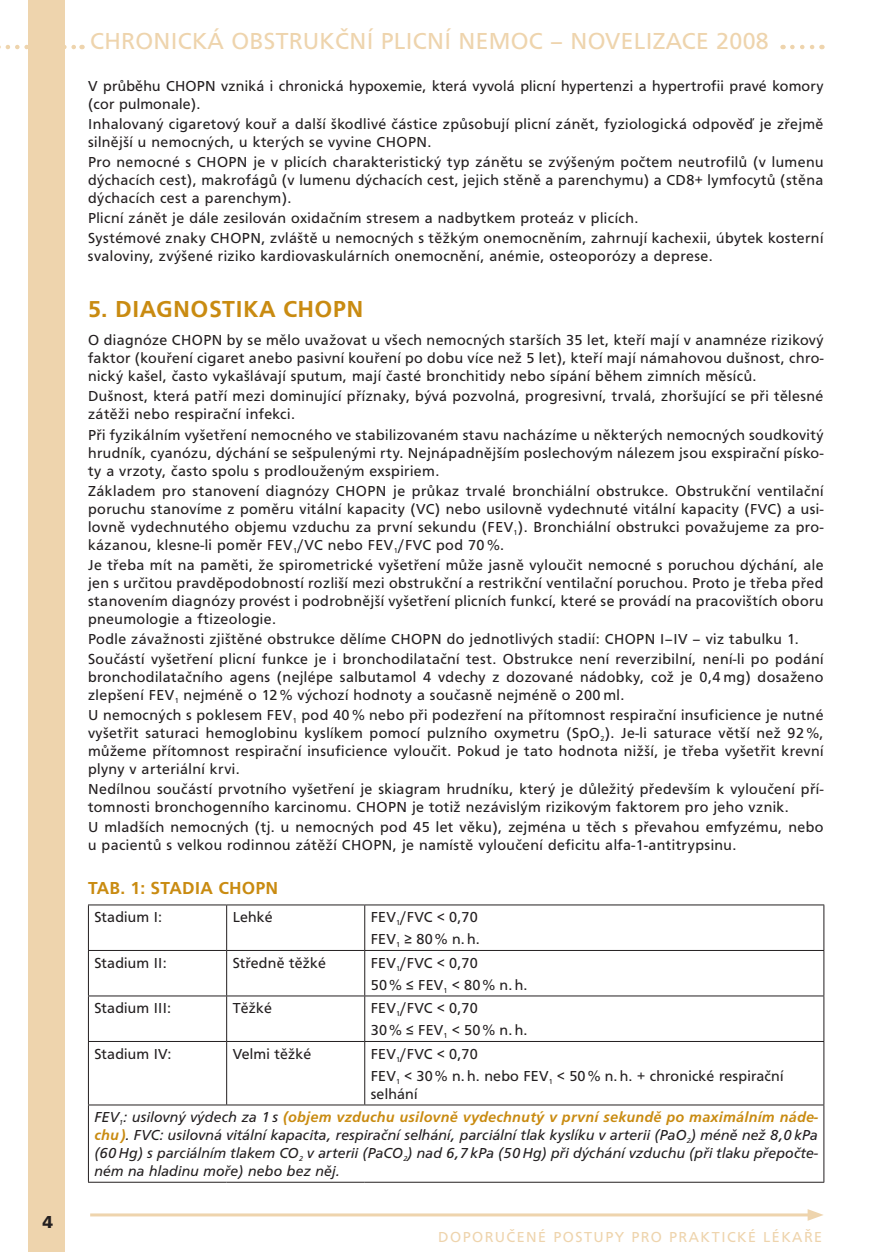
<style>
.page{position:relative;width:882px;height:1252px;background:#fff}
.page>*{position:absolute;margin:0;border:0;box-sizing:border-box;transform-origin:0 0}
.t1{font:24px "Frutus TEE";letter-spacing:.015em;color:#eed4ad}
.t2{font:500 24px "Frutus TEE";letter-spacing:.015em;color:#c98b11}
.t3{font:500 18px "Frutus TEE";letter-spacing:.01em;color:#c98b11}
.t4{font:15px/18px "Frutus TEE";letter-spacing:.03em;color:#231f20}
.t5{font:italic 15px/18px "Frutus TEE";letter-spacing:.015em;color:#231f20;text-align:justify}
.t6{font:italic 500 15px/23.2px "Frutus TEE";letter-spacing:.015em;color:#c98b11}
.t7{font:15px "Frutus TEE";letter-spacing:.1em;color:#eed4ad}
.s1{font-weight:400;font-style:normal;color:#231f20}
.s2{font-weight:400;color:#231f20}
.s3{font-weight:500;color:#c98b11}
</style>
<div class="page">
<hr style="left:90px;top:1213px;width:723px;height:3px;background:#eed4ad">
<svg style="left:808px;top:1209px;width:15px;height:12px"></svg>
<svg style="left:0;top:45px;width:83px;height:4px"></svg>
<div style="left:29px;top:0;width:36px;height:1252px;background:#eed4ad"></div>
<svg style="left:792px;top:45px;width:30px;height:4px"></svg>
<hr style="left:88px;top:904px;width:139px;height:1px;background:#231f20">
<hr style="left:88px;top:905px;width:1px;height:45px;background:#231f20">
<hr style="left:227px;top:904px;width:138px;height:1px;background:#231f20">
<hr style="left:226px;top:905px;width:1px;height:45px;background:#231f20">
<hr style="left:365px;top:904px;width:459px;height:1px;background:#231f20">
<hr style="left:364px;top:905px;width:1px;height:45px;background:#231f20">
<hr style="left:823px;top:905px;width:1px;height:45px;background:#231f20">
<hr style="left:88px;top:950px;width:139px;height:1px;background:#231f20">
<hr style="left:88px;top:951px;width:1px;height:44px;background:#231f20">
<hr style="left:227px;top:950px;width:138px;height:1px;background:#231f20">
<hr style="left:226px;top:951px;width:1px;height:44px;background:#231f20">
<hr style="left:365px;top:950px;width:459px;height:1px;background:#231f20">
<hr style="left:364px;top:951px;width:1px;height:44px;background:#231f20">
<hr style="left:823px;top:951px;width:1px;height:44px;background:#231f20">
<hr style="left:88px;top:995px;width:139px;height:1px;background:#231f20">
<hr style="left:88px;top:996px;width:1px;height:45px;background:#231f20">
<hr style="left:227px;top:995px;width:138px;height:1px;background:#231f20">
<hr style="left:226px;top:996px;width:1px;height:45px;background:#231f20">
<hr style="left:365px;top:995px;width:459px;height:1px;background:#231f20">
<hr style="left:364px;top:996px;width:1px;height:45px;background:#231f20">
<hr style="left:823px;top:996px;width:1px;height:45px;background:#231f20">
<hr style="left:88px;top:1041px;width:139px;height:1px;background:#231f20">
<hr style="left:88px;top:1042px;width:1px;height:62px;background:#231f20">
<hr style="left:227px;top:1041px;width:138px;height:1px;background:#231f20">
<hr style="left:226px;top:1042px;width:1px;height:62px;background:#231f20">
<hr style="left:365px;top:1041px;width:459px;height:1px;background:#231f20">
<hr style="left:364px;top:1042px;width:1px;height:62px;background:#231f20">
<hr style="left:823px;top:1042px;width:1px;height:62px;background:#231f20">
<hr style="left:88px;top:1104px;width:139px;height:1px;background:#231f20">
<hr style="left:88px;top:1105px;width:1px;height:77px;background:#231f20">
<hr style="left:227px;top:1104px;width:138px;height:1px;background:#231f20">
<hr style="left:365px;top:1104px;width:459px;height:1px;background:#231f20">
<hr style="left:823px;top:1105px;width:1px;height:77px;background:#231f20">
<hr style="left:88px;top:1182px;width:139px;height:1px;background:#231f20">
<hr style="left:227px;top:1182px;width:138px;height:1px;background:#231f20">
<hr style="left:365px;top:1182px;width:459px;height:1px;background:#231f20">
<h1 class="t1" style="left:90px;top:28px;width:680px">chronická obstrukční plicní nemoc – novelIzace 2008</h1>
<p class="t4" style="left:88px;top:77px;width:89px">V průběhu CHOPN</p>
<p class="t4" style="left:221px;top:77px;width:604px">vzniká i chronická hypoxemie, která vyvolá plicní hypertenzi a hypertrofii pravé komory</p>
<p class="t4" style="left:88px;top:94px;width:737px;line-height:20.1px">(cor pulmonale).<br>I nhalovaný cigaretový kouř a další škodlivé částice způsobují plicní zánět, fyziologická odpověď je zřejmě</p>
<p class="t4" style="left:88px;top:133px;width:300px">silnější u nemocných, u kterých se vyvine CHOPN</p>
<p class="t4" style="left:427px;top:133px;width:6px">.</p>
<p class="t4" style="left:88px;top:153px;width:114px">Pro nemocné s CHOPN</p>
<p class="t4" style="left:88px;top:153px;width:737px;text-align:justify;text-indent:165px">je v plicích charakteristický typ zánětu se zvýšeným počtem neutrofilů (v lumenu dýchacích cest), makrofágů (v lumenu dýchacích cest, jejich stěně a parenchymu) a CD8+ lymfocytů (stěna dýchacích cest a parenchym).</p>
<p class="t4" style="left:88px;top:208px;width:552px;line-height:20.1px">Plicní zánět je dále zesilován oxidačním stresem a nadbytkem proteáz v plicích.<br>Systémové znaky CHOPN</p>
<p class="t4" style="left:88px;top:229px;width:737px;text-indent:174px">, zvláště u nemocných s těžkým onemocněním, zahrnují kachexii, úbytek kosterní svaloviny, zvýšené riziko kardiovaskulárních onemocnění, anémie, osteoporózy a deprese.</p>
<h1 class="t2" style="left:88px;top:295px;width:273px">5. DIAGNOSTIKA CHOPN</h1>
<p class="t4" style="left:88px;top:331px;width:95px">O diagnóze CHOPN</p>
<p class="t4" style="left:88px;top:331px;width:737px;text-align:justify;text-indent:139px">by se mělo uvažovat u všech nemocných starších 35 let, kteří mají v anamnéze rizikový faktor (kouření cigaret anebo pasivní kouření po dobu více než 5 let), kteří mají námahovou dušnost, chro&shy;nický kašel, často vykašlávají sputum, mají časté bronchitidy nebo sípání během zimních měsíců.</p>
<p class="t4" style="left:88px;top:387px;width:737px">Dušnost, která patří mezi dominující příznaky, bývá pozvolná, progresivní, trvalá, zhoršující se při tělesné zátěži nebo respirační infekci.</p>
<p class="t4" style="left:88px;top:426px;width:737px;text-align:justify">Při fyzikálním vyšetření nemocného ve stabilizovaném stavu nacházíme u některých nemocných soudkovitý hrudník, cyanózu, dýchání se sešpulenými rty. Nejnápadnějším poslechovým nálezem jsou exspirační písko&shy;ty a vrzoty, často spolu s prodlouženým exspiriem.</p>
<p class="t4" style="left:88px;top:482px;width:259px">Základem pro stanovení diagnózy CHOPN</p>
<p class="t4" style="left:88px;top:482px;width:737px;text-align:justify;text-indent:305px">je průkaz trvalé bronchiální obstrukce. Obstrukční ventilační poruchu stanovíme z poměru vitální kapacity (VC) nebo usilovně vydechnuté vitální kapacity (FVC) a usi&shy;lovně vydechnutého objemu vzduchu za první sekundu (FEV <sub>1</sub>). Bronchiální obstrukci považujeme za pro&shy;kázanou, klesne-li poměr FEV <sub>1</sub>/VC nebo FEV <sub>1</sub>/FVC pod 70 %.</p>
<p class="t4" style="left:88px;top:556px;width:737px;text-align:justify">Je třeba mít na paměti, že spirometrické vyšetření může jasně vyloučit nemocné s poruchou dýchání, ale jen s určitou pravděpodobností rozliší mezi obstrukční a restrikční ventilační poruchou. Proto je třeba před stanovením diagnózy provést i podrobnější vyšetření plicních funkcí, které se provádí na pracovištích oboru pneumologie a ftizeologie.</p>
<p class="t4" style="left:88px;top:630px;width:314px">Podle závažnosti zjištěné obstrukce dělíme CHOPN</p>
<p class="t4" style="left:447px;top:630px;width:169px">do jednotlivých stadií: CHOPN</p>
<p class="t4" style="left:88px;top:629px;width:737px;line-height:20.1px;text-indent:572px">I–IV – viz tabulku 1.<br>Součástí vyšetření plicní funkce je i bronchodilatační test. Obstrukce není reverzibilní, není-li po podání</p>
<p class="t4" style="left:88px;top:668px;width:737px">bronchodilatačního agens (nejlépe salbutamol 4 vdechy z dozované nádobky, což je 0,4 mg) dosaženo zlepšení FEV <sub>1</sub> nejméně o 12 % výchozí hodnoty a současně nejméně o 200 ml.</p>
<p class="t4" style="left:88px;top:706px;width:737px;text-align:justify">U nemocných s poklesem FEV <sub>1</sub> pod 40 % nebo při podezření na přítomnost respirační insuficience je nutné vyšetřit saturaci hemoglobinu kyslíkem pomocí pulzního oxymetru (SpO <sub>2</sub>). Je-li saturace větší než 92 %, můžeme přítomnost respirační insuficience vyloučit. Pokud je tato hodnota nižší, je třeba vyšetřit krevní plyny v arteriální krvi.</p>
<p class="t4" style="left:88px;top:780px;width:737px">N edílnou součástí prvotního vyšetření je skiagram hrudníku, který je důležitý především k vyloučení pří&shy;tomnosti bronchogenního karcinomu. CHOPN</p>
<p class="t4" style="left:88px;top:797px;width:737px;line-height:20.1px;text-indent:324px">je totiž nezávislým rizikovým faktorem pro jeho vznik.<br>U mladších nemocných (tj. u nemocných pod 45 let věku), zejména u těch s převahou emfyzému, nebo</p>
<p class="t4" style="left:88px;top:836px;width:265px">u pacientů s velkou rodinnou zátěží CHOPN</p>
<p class="t4" style="left:393px;top:836px;width:345px">, je namístě vyloučení deficitu alfa-1-antitrypsinu.</p>
<p class="t3" style="left:88px;top:878px;width:189px">TAB. 1: STADIA CHOPN</p>
<p class="t4" style="left:94px;top:908px;width:69px">Stadium I :</p>
<p class="t4" style="left:233px;top:908px;width:42px">Lehké</p>
<p class="t4" style="left:371px;top:906px;width:111px;line-height:22.2px">FEV<sub>1</sub>/FVC &lt; 0,70<br>FEV<sub>1</sub> ≥ 80 % n. h.</p>
<p class="t4" style="left:94px;top:954px;width:74px">Stadium II :</p>
<p class="t4" style="left:233px;top:954px;width:95px">Středně těžké</p>
<p class="t4" style="left:371px;top:952px;width:158px;line-height:22.2px">FEV<sub>1</sub>/FVC &lt; 0,70<br>50 % ≤ FEV<sub>1</sub> &lt; 80 % n. h.</p>
<p class="t4" style="left:94px;top:999px;width:78px">Stadium III :</p>
<p class="t4" style="left:233px;top:999px;width:41px">Těžké</p>
<p class="t4" style="left:371px;top:997px;width:158px;line-height:22.2px">FEV<sub>1</sub>/FVC &lt; 0,70<br>30 % ≤ FEV<sub>1</sub> &lt; 50 % n. h.</p>
<p class="t4" style="left:94px;top:1045px;width:79px">Stadium IV:</p>
<p class="t4" style="left:233px;top:1045px;width:80px">Velmi těžké</p>
<p class="t4" style="left:371px;top:1043px;width:414px;line-height:22.2px">FEV<sub>1</sub>/FVC &lt; 0,70<br>FEV<sub>1</sub> &lt; 30 % n. h. nebo FEV<sub>1</sub> &lt; 50 % n. h. + chronické respirační</p>
<p class="t6" style="left:94px;top:1082px;width:725px;text-indent:276px"><span class="s1">selhání<br></span><span class="s2">FEV</span><sub>1</sub><span class="s2">: usilovný výdech za 1 s</span> (objem vzduchu usilovně vydechnutý v první sekundě po maximálním náde-</p>
<p class="t5" style="left:94px;top:1126px;width:725px"><span class="s3">chu)</span>. FVC: usilovná vitální kapacita, respirační selhání, parciální tlak kyslíku v arterii (PaO<sub>2</sub>) méně než 8,0 kPa (60Hg) s parciálním tlakem CO<sub>2</sub> v arterii (PaCO<sub>2</sub>) nad 6,7 kPa (50Hg) při dýchání vzduchu (při tlaku přepočte&shy;ném na hladinu moře) nebo bez něj.</p>
<p class="t7" style="left:438px;top:1228px;width:385px">doporučené postupy pro praktické lékaře</p>
</div>
